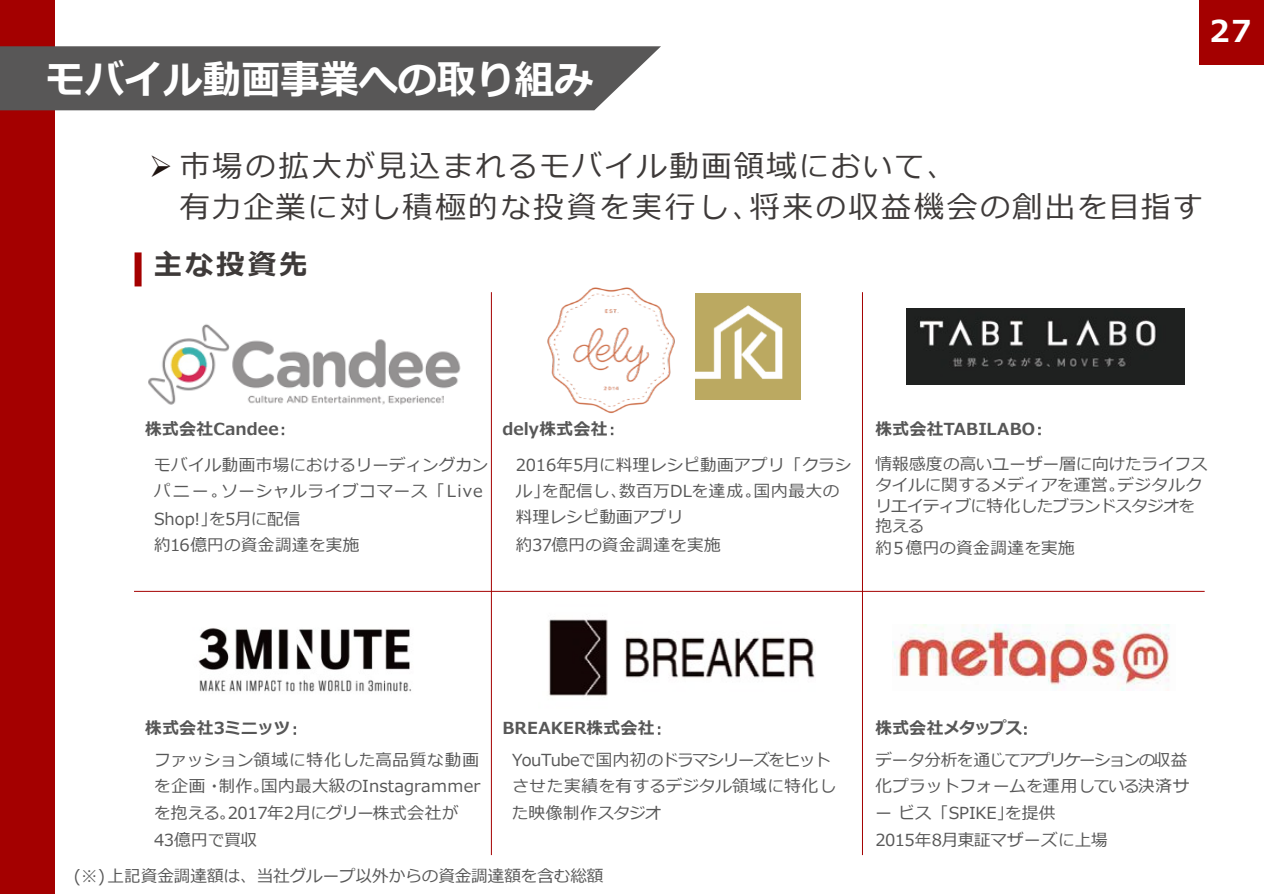
<style>
.page{position:relative;width:1264px;height:894px;background:#fff}
.page>*{position:absolute;margin:0;border:0;box-sizing:border-box;transform-origin:0 0}
.t1{font:700 39px "Meiryo";color:#fff}
.t2{font:30px "Meiryo";letter-spacing:.08em;color:#3e3a39}
.t3{font:700 30px "Meiryo";color:#fff}
.t4{font:700 28.5px "Meiryo";letter-spacing:.1em;color:#3e3a39}
.t5{font:16.5px/26.2px "Meiryo";color:#575757}
.t6{font:16.5px/26.2px "Meiryo";letter-spacing:.02em;color:#575757}
.t7{font:700 16.5px "Meiryo";letter-spacing:.01em;color:#575757}
.t8{font:16.5px "Meiryo";letter-spacing:-.02em;color:#575757}
.t9{font:16.5px "Meiryo";letter-spacing:.025em;color:#575757}
.t10{font:700 16.5px "Meiryo";letter-spacing:-.015em;color:#575757}
.t11{font:700 16.5px "Meiryo";letter-spacing:.03em;color:#575757}
.s1{color:#1f1411}
.s2{font-family:"MS P Gothic";font-weight:400}
</style>
<div class="page">
<img style="left:549px;top:619px;width:266px;height:77px">
<img style="left:892px;top:624px;width:278px;height:66px">
<img style="left:198px;top:628px;width:213px;height:64px">
<img style="left:547px;top:287px;width:181px;height:127px">
<img style="left:695px;top:294px;width:105px;height:105px">
<hr style="left:491px;top:292px;width:1px;height:562px;background:#a40000">
<hr style="left:861px;top:292px;width:1px;height:562px;background:#a40000">
<img style="left:906px;top:308px;width:277px;height:77px">
<div style="left:134px;top:252px;width:7px;height:34px;background:#a40000"></div>
<div style="left:0;top:0;width:55px;height:893px;background:#a40000"></div>
<svg style="left:0;top:46px;width:661px;height:64px;background:#616060"></svg>
<img style="left:148px;top:324px;width:313px;height:81px">
<hr style="left:134px;top:591px;width:1070px;height:1px;background:#a40000">
<div style="left:1199px;top:0;width:64px;height:64px;background:#a40000"></div>
<p class="t1" style="left:46px;top:53px;width:548px">モバイル動画事業への取り組み</p>
<p class="t3" style="left:1209px;top:10px;width:43px">27</p>
<p class="t2" style="left:149px;top:146px;width:808px"><span class="s1">➢</span> 市場の拡大が見込まれるモバイル動画領域において、</p>
<p class="t2" style="left:180px;top:186px;width:1023px">有力企業に対し積極的な投資を実行し、将来の収益機会の創出を目指す</p>
<p class="t4" style="left:154px;top:245px;width:155px">主な投資先</p>
<p class="t7" style="left:145px;top:417px;width:143px">株式会社Candee<span class="s2">：</span></p>
<p class="t6" style="left:154px;top:452px;width:336px">モバイル動画市場におけるリーディングカンパニー。ソーシャルライブコマース「Live</p>
<p class="t5" style="left:154px;top:506px;width:147px">Shop!」を5月に配信</p>
<p class="t9" style="left:154px;top:533px;width:207px">約16億円の資金調達を実施</p>
<p class="t11" style="left:502px;top:417px;width:115px">dely株式会社<span class="s2">：</span></p>
<p class="t6" style="left:515px;top:452px;width:337px">2016年5月に料理レシピ動画アプリ「クラシル」を配信し、数百万DLを達成。国内最大の料理レシピ動画アプリ</p>
<p class="t6" style="left:515px;top:532px;width:206px">約37億円の資金調達を実施</p>
<p class="t7" style="left:875px;top:417px;width:170px">株式会社TABILABO<span class="s2">：</span></p>
<p class="t5" style="left:875px;top:454px;width:334px;line-height:20.7px">情報感度の高いユーザー層に向けたライフスタイルに関するメディアを運営。デジタルクリエイティブに特化したブランドスタジオを抱える</p>
<p class="t6" style="left:875px;top:535px;width:201px">約５億円の資金調達を実施</p>
<p class="t7" style="left:145px;top:716px;width:155px">株式会社3ミニッツ<span class="s2">：</span></p>
<p class="t5" style="left:154px;top:747px;width:327px;text-align:justify">ファッション領域に特化した高品質な動画を企画・制作。国内最大級のInstagramｍerを抱える。2017年2月にグリー株式会社が</p>
<p class="t5" style="left:154px;top:827px;width:104px">43億円で買収</p>
<p class="t7" style="left:502px;top:716px;width:162px">BREAKER株式会社<span class="s2">：</span></p>
<p class="t5" style="left:512px;top:747px;width:326px">YouTubeで国内初のドラマシリーズをヒットさせた実績を有するデジタル領域に特化した映像制作スタジオ</p>
<p class="t5" style="left:74px;top:864px;width:531px">(※) 上記資金調達額は、当社グループ以外からの資金調達額を含む総額</p>
<p class="t10" style="left:875px;top:716px;width:156px">株式会社メタップス<span class="s2">：</span></p>
<p class="t5" style="left:875px;top:747px;width:315px">データ分析を通じてアプリケーションの収益化プラットフォームを運用している決済サービス「SPIKE」を提供</p>
<p class="t8" style="left:875px;top:828px;width:234px">2015年8月東証マザーズに上場</p>
</div>
